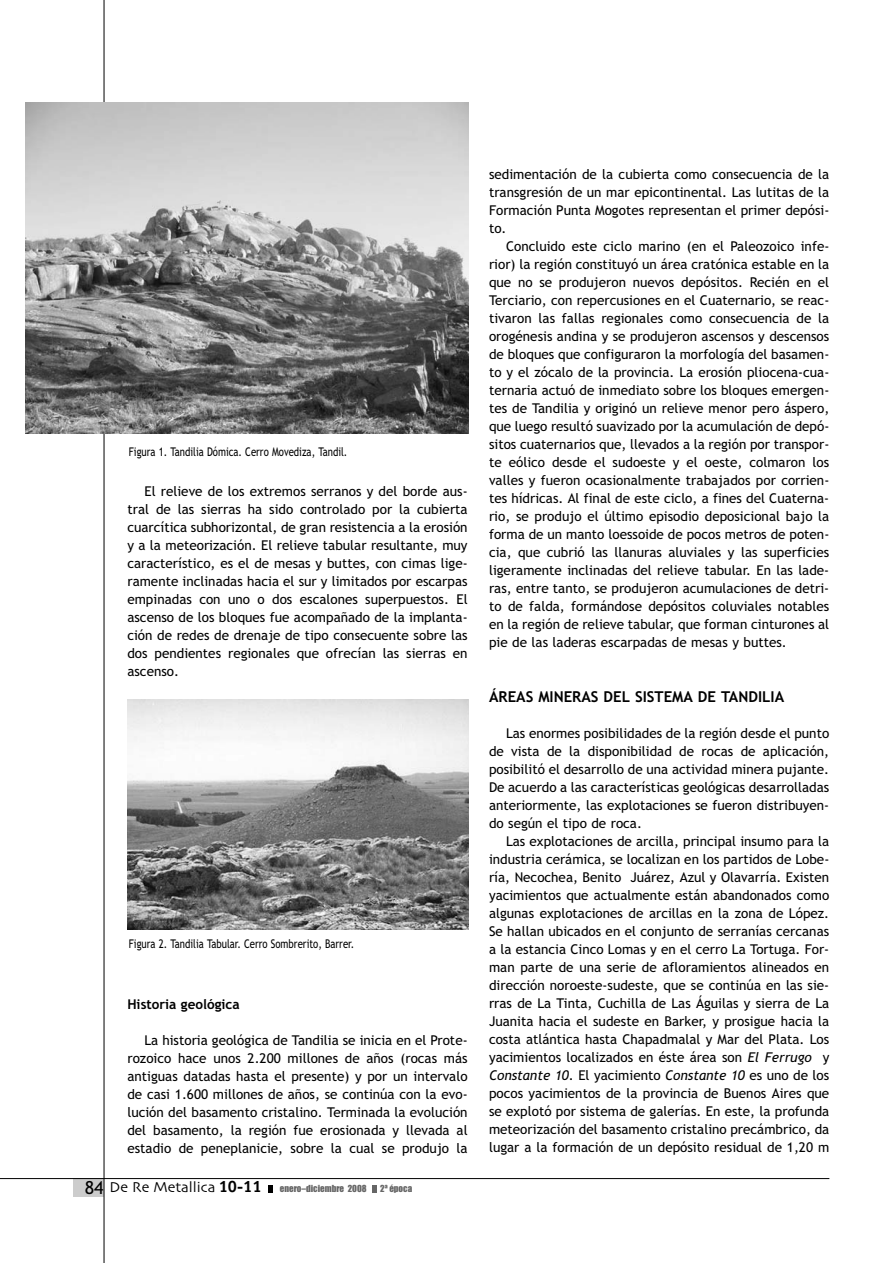
<style>
.page{position:relative;width:893px;height:1263px;background:#fff}
.page>*{position:absolute;margin:0;border:0;box-sizing:border-box;transform-origin:0 0}
.t1{font:18px "Trebuchet MS";color:#000}
.t2{font:700 15px "Trebuchet MS";color:#000}
.t3{font:13.5px/18px "Trebuchet MS";color:#000;text-align:justify}
.t4{font:700 13.5px "Trebuchet MS";color:#000}
.t5{font:12px "Trebuchet MS";color:#000;scale:.8 1}
.t6{font:9px "Impact";color:#666}
.s1{font-family:"Skia";font-size:15px;color:#000}
.s2{font-family:"Officina Sans";font-weight:700;font-size:16.5px;color:#000}
.s3{font-style:italic}
</style>
<div class="page">
<svg style="left:372px;top:1185px;width:4px;height:7px"></svg>
<svg style="left:268px;top:1185px;width:5px;height:7px"></svg>
<div style="left:73px;top:1179px;width:31px;height:18px;background:#ccc"></div>
<hr style="left:104px;top:0;width:1px;height:1263px;background:#000">
<hr style="left:0;top:1178px;width:829px;height:1px;background:#000">
<img style="left:26px;top:103px;width:442px;height:331px">
<img style="left:127px;top:700px;width:341px;height:229px">
<p class="t5" style="left:129px;top:447px;width:275px">Figura 1. Tandilia Dómica. Cerro Movediza, Tandil.</p>
<p class="t3" style="left:127px;top:484px;width:342px;text-indent:17px">El relieve de los extremos serranos y del borde aus&shy;tral de las sierras ha sido controlado por la cubierta cuarcítica subhorizontal, de gran resistencia a la erosión y a la meteorización. El relieve tabular resultante, muy característico, es el de mesas y buttes, con cimas lige&shy;ramente inclinadas hacia el sur y limitados por escarpas empinadas con uno o dos escalones superpuestos. El ascenso de los bloques fue acompañado de la implanta&shy;ción de redes de drenaje de tipo consecuente sobre las dos pendientes regionales que ofrecían las sierras en ascenso.</p>
<p class="t5" style="left:129px;top:940px;width:283px">Figura 2. Tandilia Tabular. Cerro Sombrerito, Barrer.</p>
<p class="t4" style="left:127px;top:999px;width:114px">Historia geológica</p>
<p class="t3" style="left:127px;top:1033px;width:342px;text-indent:17px">La historia geológica de Tandilia se inicia en el Prote&shy;rozoico hace unos 2.200 millones de años (rocas más antiguas datadas hasta el presente) y por un intervalo de casi 1.600 millones de años, se continúa con la evo&shy;lución del basamento cristalino. Terminada la evolución del basamento, la región fue erosionada y llevada al estadio de peneplanicie, sobre la cual se produjo la</p>
<p class="t6" style="left:109px;top:1186px;width:259px"><span class="s1">De Re Metallica</span> <span class="s2">10-11</span> enero–diciembre 2008</p>
<p class="t6" style="left:380px;top:1186px;width:34px">2ª época</p>
<h1 class="t1" style="left:85px;top:1181px;width:20px">84</h1>
<p class="t3" style="left:489px;top:166px;width:342px">sedimentación de la cubierta como consecuencia de la transgresión de un mar epicontinental. Las lutitas de la Formación Punta Mogotes representan el primer depósi&shy;to.</p>
<p class="t3" style="left:489px;top:238px;width:342px;text-indent:17px">Concluido este ciclo marino (en el Paleozoico infe&shy;rior) la región constituyó un área cratónica estable en la que no se produjeron nuevos depósitos. Recién en el Terciario, con repercusiones en el Cuaternario, se reac&shy;tivaron las fallas regionales como consecuencia de la orogénesis andina y se produjeron ascensos y descensos de bloques que configuraron la morfología del basamen&shy;to y el zócalo de la provincia. La erosión pliocena-cua&shy;ternaria actuó de inmediato sobre los bloques emergen&shy;tes de Tandilia y originó un relieve menor pero áspero, que luego resultó suavizado por la acumulación de depó&shy;sitos cuaternarios que, llevados a la región por transpor&shy;te eólico desde el sudoeste y el oeste, colmaron los valles y fueron ocasionalmente trabajados por corrien&shy;tes hídricas. Al final de este ciclo, a fines del Cuaterna&shy;rio, se produjo el último episodio deposicional bajo la forma de un manto loessoide de pocos metros de poten&shy;cia, que cubrió las llanuras aluviales y las superficies ligeramente inclinadas del relieve tabular. En las lade&shy;ras, entre tanto, se produjeron acumulaciones de detri&shy;to de falda, formándose depósitos coluviales notables en la región de relieve tabular, que forman cinturones al pie de las laderas escarpadas de mesas y buttes.</p>
<p class="t2" style="left:489px;top:691px;width:297px">ÁREAS MINERAS DEL SISTEMA DE TANDILIA</p>
<p class="t3" style="left:489px;top:725px;width:342px;text-indent:17px">Las enormes posibilidades de la región desde el punto de vista de la disponibilidad de rocas de aplicación, posibilitó el desarrollo de una actividad minera pujante.<br>De acuerdo a las características geológicas desarrolladas anteriormente, las explotaciones se fueron distribuyen&shy;do según el tipo de roca.</p>
<p class="t3" style="left:489px;top:833px;width:342px;text-indent:17px">Las explotaciones de arcilla, principal insumo para la industria cerámica, se localizan en los partidos de Lobe&shy;ría, Necochea, Benito Juárez, Azul y Olavarría. Existen yacimientos que actualmente están abandonados como algunas explotaciones de arcillas en la zona de López.<br>Se hallan ubicados en el conjunto de serranías cercanas a la estancia Cinco Lomas y en el cerro La Tortuga. For&shy;man parte de una serie de afloramientos alineados en dirección noroeste-sudeste, que se continúa en las sie&shy;rras de La Tinta, Cuchilla de Las Águilas y sierra de La Juanita hacia el sudeste en Barker, y prosigue hacia la costa atlántica hasta Chapadmalal y Mar del Plata. Los yacimientos localizados en éste área son <span class="s3">El Ferrugo</span> y <span class="s3">Constante 10</span>. El yacimiento <span class="s3">Constante 10</span> es uno de los pocos yacimientos de la provincia de Buenos Aires que se explotó por sistema de galerías. En este, la profunda meteorización del basamento cristalino precámbrico, da lugar a la formación de un depósito residual de 1,20 m</p>
</div>
